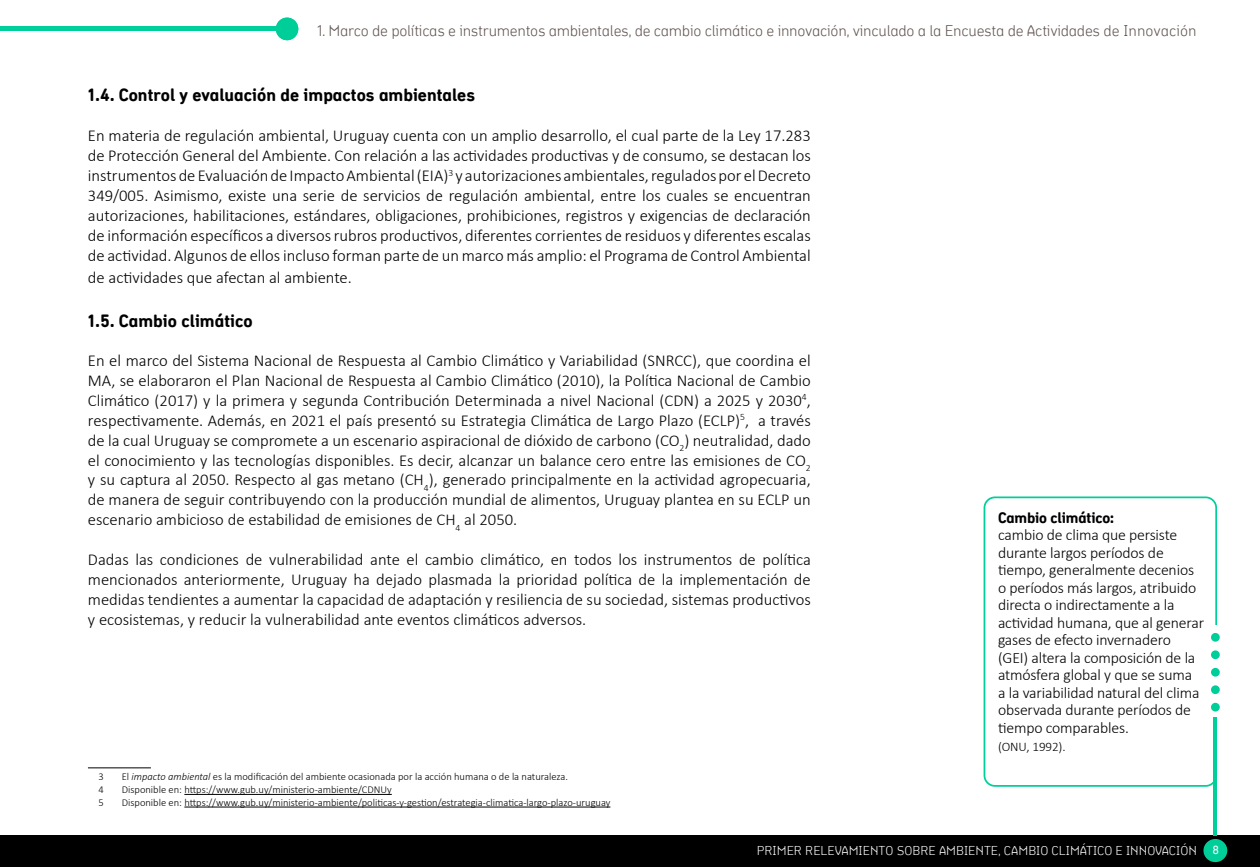
<style>
.page{position:relative;width:1260px;height:867px;background:#fff}
.page>*{position:absolute;margin:0;border:0;box-sizing:border-box;transform-origin:0 0}
.t1{font:700 18.38px "Aniifont";color:#000}
.t2{font:300 16.62px/19.9px "Calibri";color:#000;text-align:justify}
.t3{font:300 15.75px/17.5px "Calibri";letter-spacing:-.01em;color:#000}
.t4{font:100 15.75px "Aniifont";letter-spacing:-.02em;color:#5d514d}
.t5{font:700 15.75px "Aniifont";letter-spacing:-.01em;color:#000}
.t6{font:100 13.12px "Aniifont";color:#fff}
.t7{font:300 13.12px "Calibri";letter-spacing:-.01em;color:#000}
.t8{font:300 10.5px "Calibri";color:#000}
.s1{font-style:italic}
.s2{font-family:"aniifont";font-weight:400;font-size:12.25px}
</style>
<div class="page">
<div style="left:0;top:835px;width:1260px;height:31px;background:#000"></div>
<hr style="left:1213px;top:706px;width:4px;height:129px;background:#00cf99">
<div style="left:276px;top:18px;width:22px;height:22px;background:#00ce99;border-radius:50%"></div>
<div style="left:0;top:26px;width:281px;height:5px;background:#00cf99"></div>
<div style="left:1203px;top:838px;width:24px;height:23px;background:#00ce99;border-radius:50%"></div>
<hr style="left:88px;top:767px;width:63px;height:1px;background:#000">
<hr style="left:184px;top:793px;width:208px;height:1px;background:#000">
<hr style="left:184px;top:806px;width:426px;height:1px;background:#000">
<div style="left:984px;top:496px;width:233px;height:290px;border:2px solid #00cf99;border-radius:10px"></div>
<div style="left:1206px;top:625px;width:18px;height:91px;background:#fff"></div>
<svg style="left:1211px;top:632px;width:9px;height:9px"></svg>
<div style="left:1211px;top:650px;width:9px;height:9px;background:#00ce99;border-radius:50%"></div>
<div style="left:1211px;top:667px;width:9px;height:9px;background:#00ce99;border-radius:50%"></div>
<div style="left:1211px;top:685px;width:9px;height:8px;background:#00ce99;border-radius:50%"></div>
<div style="left:1211px;top:702px;width:9px;height:9px;background:#00ce99;border-radius:50%"></div>
<p class="t4" style="left:317px;top:22px;width:882px">1. Marco de políticas e instrumentos ambientales, de cambio climático e innovación, vinculado a la Encuesta de Actividades de Innovación</p>
<p class="t1" style="left:88px;top:84px;width:389px">1.4. Control y evaluación de impactos ambientales</p>
<p class="t2" style="left:88px;top:126px;width:724px">En materia de regulación ambiental, Uruguay cuenta con un amplio desarrollo, el cual parte de la Ley 17.283 de Protección General del Ambiente. Con relación a las actividades productivas y de consumo, se destacan los instrumentos de Evaluación de Impacto Ambiental (EIA)<sup>3</sup> y autorizaciones ambientales, regulados por el Decreto 349/005. Asimismo, existe una serie de servicios de regulación ambiental, entre los cuales se encuentran autorizaciones, habilitaciones, estándares, obligaciones, prohibiciones, registros y exigencias de declaración de información específicos a diversos rubros productivos, diferentes corrientes de residuos y diferentes escalas de actividad. Algunos de ellos incluso forman parte de un marco más amplio: el Programa de Control Ambiental</p>
<p class="t2" style="left:88px;top:267px;width:266px">de actividades que afectan al ambiente.</p>
<p class="t1" style="left:88px;top:309px;width:166px">1.5. Cambio climático</p>
<p class="t2" style="left:88px;top:350px;width:724px">En el marco del Sistema Nacional de Respuesta al Cambio Climático y Variabilidad (SNRCC), que coordina el MA, se elaboraron el Plan Nacional de Respuesta al Cambio Climático (2010), la Política Nacional de Cambio Climático (2017) y la primera y segunda Contribución Determinada a nivel Nacional (CDN) a 2025 y 2030<sup>4</sup>, respectivamente. Además, en 2021 el país presentó su Estrategia Climática de Largo Plazo (ECLP)<sup>5</sup>, a través de la cual Uruguay se compromete a un escenario aspiracional de dióxido de carbono (CO<sub>2</sub>) neutralidad, dado el conocimiento y las tecnologías disponibles. Es decir, alcanzar un balance cero entre las emisiones de CO<sub>2 </sub>y su captura al 2050. Respecto al gas metano (CH<sub>4</sub>), generado principalmente en la actividad agropecuaria, de manera de seguir contribuyendo con la producción mundial de alimentos, Uruguay plantea en su ECLP un escenario ambicioso de estabilidad de emisiones de CH<sub>4</sub> al 2050.</p>
<p class="t2" style="left:88px;top:549px;width:724px">Dadas las condiciones de vulnerabilidad ante el cambio climático, en todos los instrumentos de política mencionados anteriormente, Uruguay ha dejado plasmada la prioridad política de la implementación de medidas tendientes a aumentar la capacidad de adaptación y resiliencia de su sociedad, sistemas productivos y ecosistemas, y reducir la vulnerabilidad ante eventos climáticos adversos.</p>
<p class="t8" style="left:98px;top:770px;width:7px">3</p>
<p class="t8" style="left:122px;top:770px;width:448px">El <span class="s1">impacto ambiental</span> es la modificación del ambiente ocasionada por la acción humana o de la naturaleza.</p>
<p class="t8" style="left:98px;top:782px;width:7px">4</p>
<p class="t8" style="left:122px;top:782px;width:272px">Disponible en: https://www.gub.uy/ministerio-ambiente/CDNUy</p>
<p class="t8" style="left:98px;top:795px;width:7px">5</p>
<p class="t8" style="left:122px;top:795px;width:490px">Disponible en: https://www.gub.uy/ministerio-ambiente/politicas-y-gestion/estrategia-climatica-largo-plazo-uruguay</p>
<p class="t5" style="left:998px;top:507px;width:117px">Cambio climático:</p>
<p class="t3" style="left:998px;top:526px;width:208px">cambio de clima que persiste durante largos períodos de tiempo, generalmente decenios o períodos más largos, atribuido directa o indirectamente a la actividad humana, que al generar gases de efecto invernadero (GEI) altera la composición de la atmósfera global y que se suma<br>a la variabilidad natural del clima observada durante períodos de tiempo comparables.</p>
<p class="t7" style="left:998px;top:737px;width:69px">(ONU, 1992).</p>
<p class="t6" style="left:757px;top:843px;width:464px">PRIMER RELEVAMIENTO SOBRE AMBIENTE, CAMBIO CLIMÁTICO E INNOVACIÓN <span class="s2">8</span></p>
</div>
